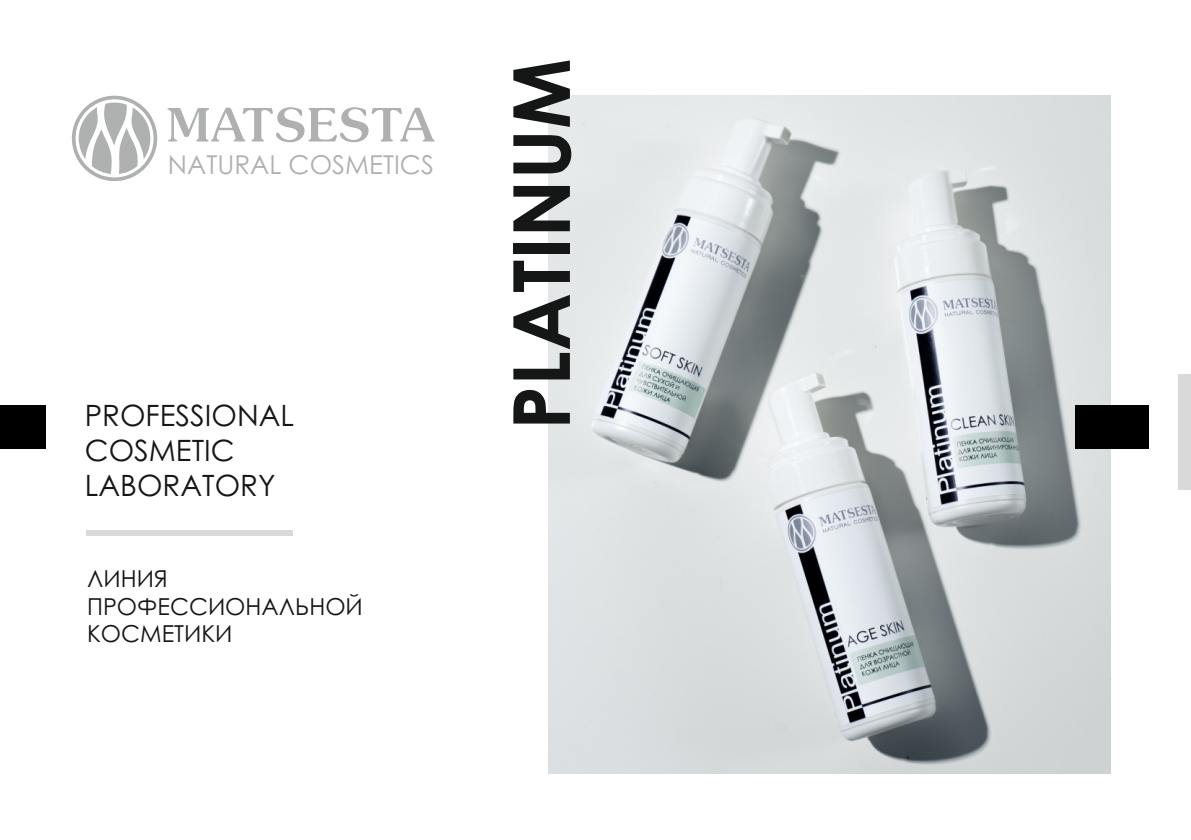
<style>
.page{position:relative;width:1191px;height:840px;background:#fff}
.page>*{position:absolute;margin:0;border:0;box-sizing:border-box;transform-origin:0 0}
.t1{font:700 78.6px "Century Gothic";color:#151616}
.t2{font:29.4px/35px "Century Gothic";color:#151616}
.t3{font:26px "Century Gothic";color:#afb0b0}
.t4{font:23.4px/27.8px "Century Gothic";color:#151616}
</style>
<div class="page">
<img style="left:548px;top:95px;width:562px;height:678px">
<svg style="left:72px;top:96px;width:85px;height:85px"></svg>
<svg style="left:167px;top:107px;width:267px;height:35px"></svg>
<div style="left:0;top:405px;width:45px;height:43px;background:#000"></div>
<div style="left:1075px;top:405px;width:73px;height:43px;background:#000"></div>
<div style="left:1178px;top:374px;width:13px;height:115px;background:#d9d9da"></div>
<div style="left:86px;top:530px;width:206px;height:6px;background:#d9d9da"></div>
<p class="t3" style="left:168px;top:155px;width:267px">NATURAL COSMETICS</p>
<p class="t2" style="left:85px;top:400px;width:211px">PROFESSIONAL<br>COSMETIC<br>LABORATORY</p>
<p class="t4" style="left:87px;top:566px;width:277px">ЛИНИЯ<br>ПРОФЕССИОНАЛЬНОЙ<br>КОСМЕТИКИ</p>
<h1 class="t1" style="left:511px;top:429px;width:373px;rotate:-90deg">PLATINUM</h1>
</div>
